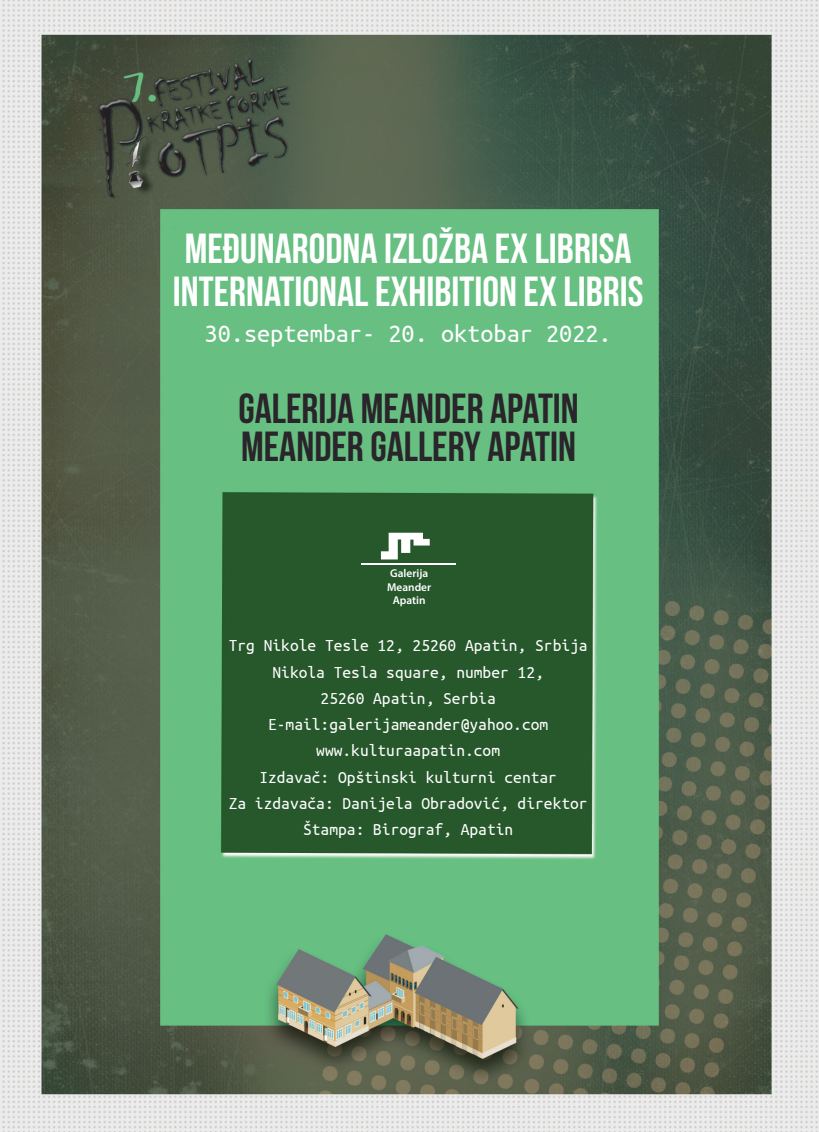
<style>
.page{position:relative;width:819px;height:1132px;background:#fff}
.page>*{position:absolute;margin:0;border:0;box-sizing:border-box;transform-origin:0 0}
.t1{font:42px/42px "Bebas Neue";color:#fff}
.t2{font:42px/38.5px "Bebas Neue";color:#2a252a}
.t3{font:26.25px "Ubuntu Mono";color:#fff}
.t4{font:17.5px/26.2px "Ubuntu Mono";color:#fff;text-align:center}
.t5{font:600 11.38px/13.3px "Myriad Pro";color:#fff;text-align:center}
</style>
<div class="page">
<img style="left:0;top:0;width:819px;height:1131px">
<svg style="left:381px;top:532px;width:48px;height:27px"></svg>
<hr style="left:361px;top:563px;width:94px;height:1px;background:#fff">
<h1 class="t1" style="left:173px;top:227px;width:472px">MEĐUNARODNA IZLOŽBA EX LIBRISA<br>INTERNATIONAL EXHIBITION EX LIBRIS</h1>
<h2 class="t3" style="left:205px;top:320px;width:408px">30.septembar- 20. oktobar 2022.</h2>
<h1 class="t2" style="left:238px;top:388px;width:342px">GALERIJA MEANDER APATIN<br>MEANDER GALLERY APATIN</h1>
<p class="t5" style="left:387px;top:566px;width:46px">Galerija<br>Meander<br>Apatin</p>
<p class="t4" style="left:229px;top:632px;width:360px">Trg Nikole Tesle 12, 25260 Apatin, Srbija<br>Nikola Tesla square, number 12,<br>25260 Apatin, Serbia<br>E-mail:galerijameander@yahoo.com www.kulturaapatin.com<br>Izdavač: Opštinski kulturni centar<br>Za izdavača: Danijela Obradović, direktor<br>Štampa: Birograf, Apatin</p>
</div>
